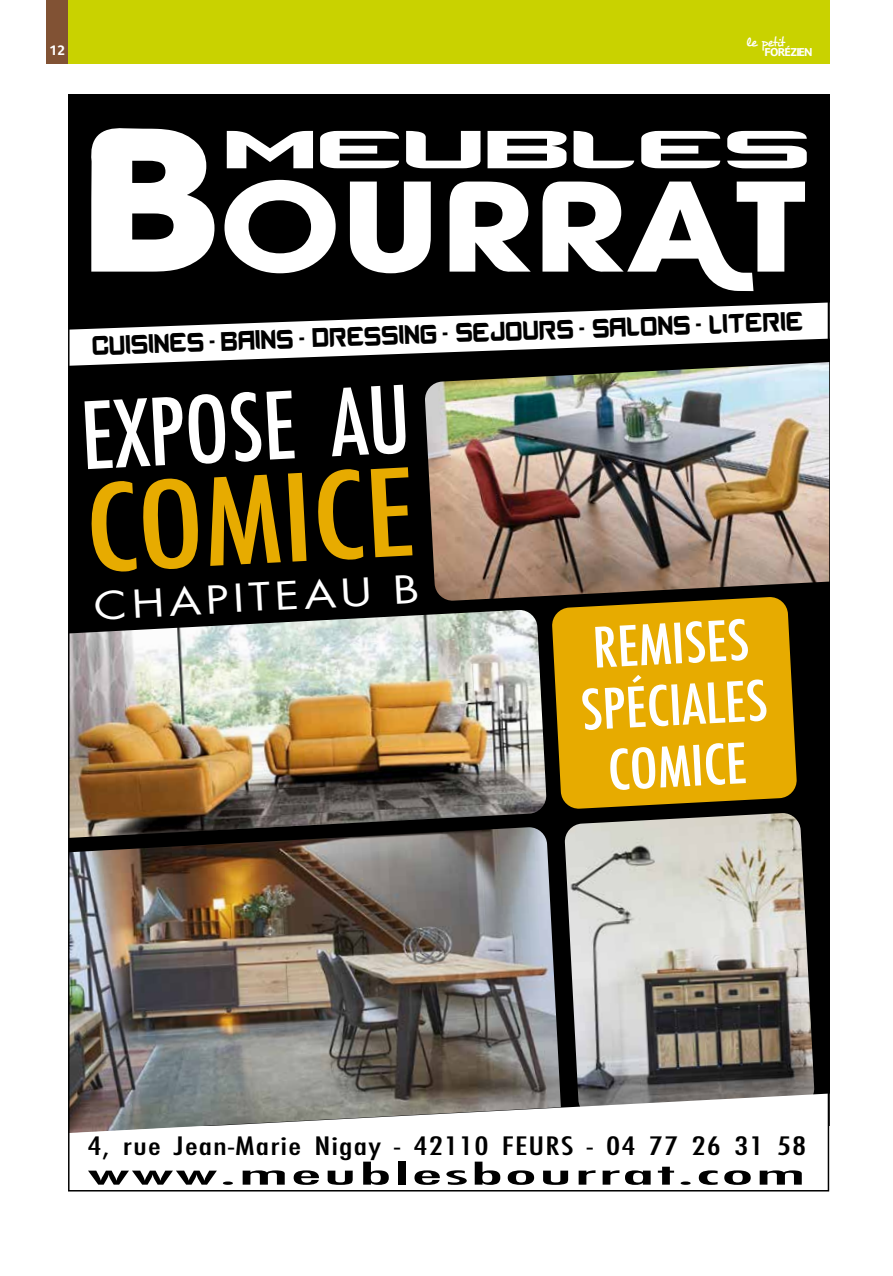
<style>
.page{position:relative;width:893px;height:1276px;background:#fff}
.page>*{position:absolute;margin:0;border:0;box-sizing:border-box;transform-origin:0 0}
.t1{font:121.65px "Laranjha Pro";color:#fff;scale:1.17 1}
.t2{font:500 condensed 116.85px "Futura";color:#e7ab00;scale:1.18 1}
.t3{font:500 condensed 90px "Futura";color:#fff}
.t4{font:74.55px "Counter Strike";color:#fff;scale:1.58 1}
.t5{font:500 condensed 54px/61.5px "Futura";color:#fff;text-align:center;scale:1.08 1}
.t6{font:37.5px "Counter Strike";color:#000;scale:.61 1}
.t7{font:37.5px "Futura";color:#fff;scale:1.22 1}
.t8{font:500 condensed 27.75px "Futura";letter-spacing:.02em;color:#000;scale:3 1}
.t9{font:500 condensed 24.6px "Futura";letter-spacing:.03em;color:#000;scale:1.39 1}
.t10{font:700 13.5px "Parisine";color:#fff}
.t11{font:13.35px "Desyrel";letter-spacing:-.06em;color:#fff}
.t12{font:700 11.25px "Parisine";letter-spacing:-.08em;color:#fff}
.s1{font-size:193.05px}
.s2{font-family:"Futura"}
</style>
<div class="page">
<div style="left:68px;top:0;width:761px;height:64px;background:#c9d200"></div>
<div style="left:47px;top:0;width:21px;height:64px;background:#815234"></div>
<div style="left:68px;top:94px;width:761px;height:1031px;background:#000"></div>
<img style="left:71px;top:838px;width:490px;height:255px">
<svg style="left:552px;top:601px;width:245px;height:208px;background:#d59e00"></svg>
<svg style="left:71px;top:302px;width:755px;height:64px;fill:#fff"></svg>
<img style="left:71px;top:610px;width:476px;height:228px">
<div style="left:84px;top:385px;width:335px;height:236px;background:#000"></div>
<img style="left:564px;top:813px;width:250px;height:280px">
<svg style="left:71px;top:1093px;width:755px;height:40px"></svg>
<img style="left:424px;top:362px;width:405px;height:239px">
<p class="t11" style="left:746px;top:34px;width:41px">le petit</p>
<p class="t10" style="left:50px;top:43px;width:17px">12</p>
<p class="t12" style="left:764px;top:46px;width:50px">FORÉZIEN</p>
<h1 class="t1" style="left:76px;top:148px;width:625px"><span class="s1">B</span>OURRAT</h1>
<h3 class="t4" style="left:223px;top:103px;width:373px">MEUBLES</h3>
<p class="t6" style="left:91px;top:322px;width:1167px;rotate:-2deg">CUISINES <span class="s2">-</span> BAINS <span class="s2">-</span> DRESSING <span class="s2">-</span> SEJOURS <span class="s2">-</span> SALONS <span class="s2">-</span> LITERIE</p>
<h3 class="t3" style="left:78px;top:378px;width:331px;rotate:-3deg">EXPOSE AU</h3>
<h2 class="t2" style="left:82px;top:454px;width:281px;rotate:-3deg">COMICE</h2>
<p class="t7" style="left:93px;top:582px;width:268px;rotate:-3deg">CHAPITEAU B</p>
<h3 class="t5" style="left:576px;top:618px;width:175px;rotate:-3deg">REMISES<br>SPÉCIALES<br>COMICE</h3>
<p class="t9" style="left:87px;top:1130px;width:519px">4, rue Jean-Marie Nigay - 42110 FEURS - 04 77 26 31 58</p>
<p class="t8" style="left:87px;top:1156px;width:241px">www.meublesbourrat.com</p>
</div>
